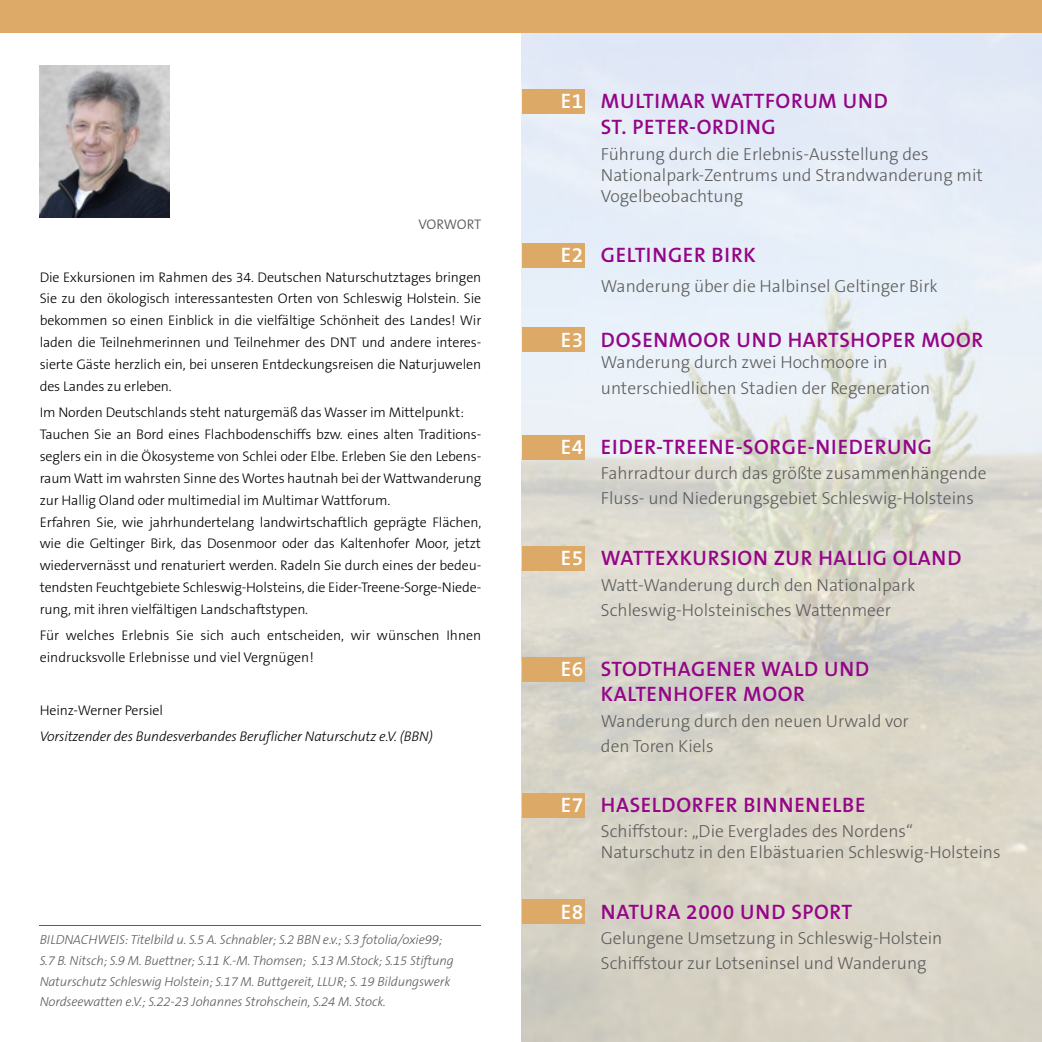
<style>
.page{position:relative;width:1042px;height:1042px;background:#fff}
.page>*{position:absolute;margin:0;border:0;box-sizing:border-box;transform-origin:0 0}
.t1{font:600 21px/25.2px "The Sans B6";letter-spacing:.03em;color:#940587}
.t2{font:300 17.5px/25.2px "The Sans B3";color:#5d5d5c}
.t3{font:300 14px/21.9px "The Sans B3";letter-spacing:-.01em;color:#000}
.t4{font:italic 300 14px "The Sans B3";letter-spacing:-.01em;color:#000}
.t5{font:300 14px "The Sans B4";letter-spacing:-.02em;color:#5d5d5c}
.t6{font:italic 300 13.12px/20.7px "The Sans B3";letter-spacing:-.01em;color:#5d5d5c}
.s1{color:#fff}
</style>
<div class="page">
<img style="left:521px;top:33px;width:521px;height:1009px">
<div style="left:522px;top:89px;width:62px;height:25px;background:#dcaa66"></div>
<div style="left:522px;top:243px;width:62px;height:25px;background:#dcaa66"></div>
<div style="left:522px;top:327px;width:62px;height:25px;background:#dcaa66"></div>
<div style="left:522px;top:435px;width:62px;height:25px;background:#dcaa66"></div>
<div style="left:522px;top:546px;width:62px;height:25px;background:#dcaa66"></div>
<div style="left:522px;top:657px;width:62px;height:25px;background:#dcaa66"></div>
<div style="left:522px;top:793px;width:62px;height:24px;background:#dcaa66"></div>
<div style="left:522px;top:899px;width:62px;height:25px;background:#dcaa66"></div>
<div style="left:0;top:0;width:1042px;height:33px;background:#ddab67"></div>
<img style="left:39px;top:65px;width:131px;height:153px">
<hr style="left:40px;top:925px;width:441px;height:1px;background:#5d5d5c">
<p class="t5" style="left:418px;top:217px;width:64px">VORWORT</p>
<p class="t3" style="left:40px;top:266px;width:443px;text-align:justify">Die Exkursionen im Rahmen des 34. Deutschen Naturschutztages bringen Sie zu den ökologisch interessantesten Orten von Schleswig Holstein. Sie bekommen so einen Einblick in die vielfältige Schönheit des Landes! Wir laden die Teilnehmerinnen und Teilnehmer des DNT und andere interes&shy;sierte Gäste herzlich ein, bei unseren Entdeckungsreisen die Naturjuwelen des Landes zu erleben.</p>
<p class="t3" style="left:40px;top:402px;width:443px">Im Norden Deutschlands steht naturgemäß das Wasser im Mittelpunkt:<br>Tauchen Sie an Bord eines Flachbodenschiffs bzw. eines alten Traditions&shy;seglers ein in die Ökosysteme von Schlei oder Elbe. Erleben Sie den Lebens&shy;raum Watt im wahrsten Sinne des Wortes hautnah bei der Wattwanderung zur Hallig Oland oder multimedial im Multimar Wattforum.<br>Erfahren Sie, wie jahrhundertelang landwirtschaftlich geprägte Flächen, wie die Geltinger Birk, das Dosenmoor oder das Kaltenhofer Moor, jetzt wiedervernässt und renaturiert werden. Radeln Sie durch eines der bedeu&shy;tendsten Feuchtgebiete Schleswig-Holsteins, die Eider-Treene-Sorge-Niede&shy;rung, mit ihren vielfältigen Landschaftstypen.</p>
<p class="t3" style="left:40px;top:625px;width:443px">Für welches Erlebnis Sie sich auch entscheiden, wir wünschen Ihnen eindrucksvolle Erlebnisse und viel Vergnügen!</p>
<p class="t3" style="left:40px;top:699px;width:125px">Heinz-Werner Persiel</p>
<p class="t4" style="left:40px;top:729px;width:395px">Vorsitzender des Bundesverbandes Beruflicher Naturschutz e.V. (BBN)</p>
<p class="t6" style="left:40px;top:930px;width:416px">BILDNACHWEIS: Titelbild u. S.5 A. Schnabler; S.2 BBN e.v.; S.3 fotolia/oxie99; S.7 B. Nitsch; S.9 M. Buettner; S.11 K.-M. Thomsen; S.13 M.Stock; S.15 Stiftung Naturschutz Schleswig Holstein; S.17 M. Buttgereit, LLUR; S. 19 Bildungswerk Nordseewatten e.V.; S.22-23 Johannes Strohschein, S.24 M. Stock.</p>
<h1 class="t1" style="left:601px;top:89px;width:289px;text-indent:-40px"><span class="s1">E1</span> MULTIMAR WATTFORUM UND<br>ST. PETER-ORDING</h1>
<p class="t2" style="left:601px;top:144px;width:384px;line-height:21px">Führung durch die Erlebnis-Ausstellung des<br>Nationalpark-Zentrums und Strandwanderung mit<br>Vogelbeobachtung</p>
<h1 class="t1" style="left:561px;top:243px;width:197px"><span class="s1">E2</span> GELTINGER BIRK</h1>
<p class="t2" style="left:601px;top:274px;width:338px">Wanderung über die Halbinsel Geltinger Birk</p>
<h1 class="t1" style="left:561px;top:328px;width:424px"><span class="s1">E3</span> DOSENMOOR UND HARTSHOPER MOOR</h1>
<p class="t2" style="left:601px;top:351px;width:331px">Wanderung durch zwei Hochmoore in unterschiedlichen Stadien der Regeneration</p>
<h1 class="t1" style="left:561px;top:435px;width:373px"><span class="s1">E4</span> EIDER-TREENE-SORGE-NIEDERUNG</h1>
<p class="t2" style="left:601px;top:461px;width:387px">Fahrradtour durch das größte zusammenhängende<br>Fluss- und Niederungsgebiet Schleswig-Holsteins</p>
<h1 class="t1" style="left:561px;top:546px;width:402px"><span class="s1">E5</span> WATTEXKURSION ZUR HALLIG OLAND</h1>
<p class="t2" style="left:601px;top:573px;width:316px">Watt-Wanderung durch den Nationalpark<br>Schleswig-Holsteinisches Wattenmeer</p>
<h1 class="t1" style="left:601px;top:657px;width:270px;text-indent:-40px"><span class="s1">E6</span> STODTHAGENER WALD UND<br>KALTENHOFER MOOR</h1>
<p class="t2" style="left:601px;top:709px;width:309px">Wanderung durch den neuen Urwald vor den Toren Kiels</p>
<h1 class="t1" style="left:561px;top:793px;width:306px"><span class="s1">E7</span> HASELDORFER BINNENELBE</h1>
<p class="t2" style="left:601px;top:822px;width:401px;line-height:21px">Schiffstour: „Die Everglades des Nordens“<br>Naturschutz in den Elbästuarien Schleswig-Holsteins</p>
<h1 class="t1" style="left:561px;top:900px;width:293px"><span class="s1">E8</span> NATURA 2000 UND SPORT</h1>
<p class="t2" style="left:601px;top:926px;width:343px">Gelungene Umsetzung in Schleswig-Holstein<br>Schiffstour zur Lotseninsel und Wanderung</p>
</div>
